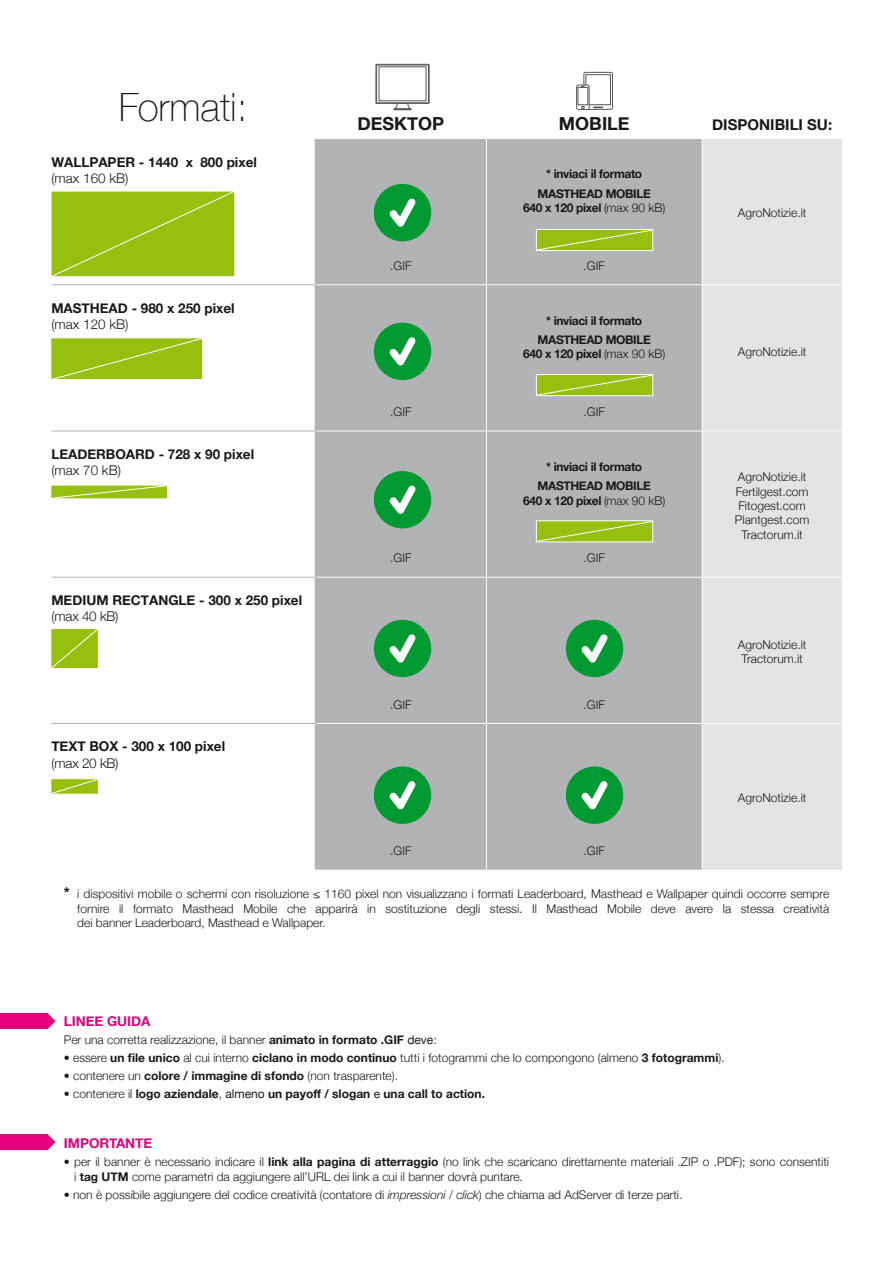
<style>
.page{position:relative;width:893px;height:1263px;background:#fff}
.page>*{position:absolute;margin:0;border:0;box-sizing:border-box;transform-origin:0 0}
.t1{font:100 39px "Helvetica Neue";color:#1a171c}
.t2{font:700 18px "Helvetica Neue";color:#1a171c}
.t3{font:700 15px "Helvetica Neue";color:#1a171c}
.t4{font:700 13.5px "Helvetica Neue";color:#1a171c}
.t5{font:300 13.5px "Helvetica Neue";color:#1a171c}
.t6{font:700 13.5px "Helvetica Neue";color:#e2007a}
.t7{font:300 12px/14.4px "Helvetica Neue";color:#1a171c;text-align:justify}
.t8{font:700 12px "Helvetica Neue";letter-spacing:-.03em;color:#1a171c}
.t9{font:700 12px "Helvetica Neue";color:#1a171c}
.s1{font-weight:300}
.s2{font-weight:700;font-size:15px}
.s3{font-weight:700}
.s4{font-weight:400}
.s5{font-style:italic}
</style>
<div class="page">
<div style="left:315px;top:139px;width:171px;height:731px;background:#b1b3b4"></div>
<div style="left:486px;top:139px;width:216px;height:731px;background:#b1b3b4"></div>
<div style="left:702px;top:139px;width:140px;height:731px;background:#e3e4e4"></div>
<hr style="left:316px;top:431px;width:170px;height:1px;background:#fff">
<hr style="left:486px;top:431px;width:216px;height:1px;background:#fff">
<hr style="left:702px;top:431px;width:140px;height:1px;background:#fff">
<hr style="left:316px;top:577px;width:170px;height:1px;background:#fff">
<hr style="left:486px;top:577px;width:216px;height:1px;background:#fff">
<hr style="left:702px;top:577px;width:140px;height:1px;background:#fff">
<hr style="left:486px;top:723px;width:216px;height:1px;background:#fff">
<hr style="left:486px;top:139px;width:1px;height:145px;background:#fff">
<hr style="left:486px;top:285px;width:1px;height:146px;background:#fff">
<hr style="left:486px;top:431px;width:1px;height:146px;background:#fff">
<hr style="left:486px;top:578px;width:1px;height:145px;background:#fff">
<hr style="left:486px;top:724px;width:1px;height:145px;background:#fff">
<hr style="left:702px;top:139px;width:1px;height:145px;background:#fff">
<hr style="left:702px;top:285px;width:1px;height:146px;background:#fff">
<hr style="left:702px;top:431px;width:1px;height:146px;background:#fff">
<hr style="left:702px;top:578px;width:1px;height:145px;background:#fff">
<hr style="left:702px;top:724px;width:1px;height:145px;background:#fff">
<hr style="left:316px;top:284px;width:170px;height:1px;background:#fff">
<hr style="left:316px;top:723px;width:170px;height:1px;background:#fff">
<hr style="left:486px;top:284px;width:216px;height:1px;background:#fff">
<hr style="left:702px;top:284px;width:140px;height:1px;background:#fff">
<hr style="left:702px;top:723px;width:140px;height:1px;background:#fff">
<hr style="left:315px;top:139px;width:1px;height:145px;background:#b1b3b4">
<hr style="left:51px;top:284px;width:265px;height:1px;background:#b1b3b4">
<hr style="left:315px;top:285px;width:1px;height:146px;background:#b1b3b4">
<hr style="left:51px;top:431px;width:265px;height:1px;background:#b1b3b4">
<hr style="left:315px;top:431px;width:1px;height:146px;background:#b1b3b4">
<hr style="left:51px;top:577px;width:265px;height:1px;background:#b1b3b4">
<hr style="left:315px;top:578px;width:1px;height:145px;background:#b1b3b4">
<hr style="left:51px;top:723px;width:265px;height:1px;background:#b1b3b4">
<hr style="left:315px;top:724px;width:1px;height:145px;background:#b1b3b4">
<svg style="left:393px;top:104px;width:19px;height:6px"></svg>
<div style="left:376px;top:64px;width:53px;height:40px;border:1px solid #58585a"></div>
<div style="left:377px;top:65px;width:51px;height:38px;background:#a2a2a3"></div>
<div style="left:376px;top:65px;width:53px;height:38px;border:1px solid #58585a"></div>
<div style="left:379px;top:67px;width:47px;height:34px;background:#fff;border:1px solid #58585a"></div>
<svg style="left:584px;top:72px;width:28px;height:37px"></svg>
<div style="left:584px;top:72px;width:29px;height:38px;border:1px solid #58585a;border-radius:2px"></div>
<div style="left:586px;top:75px;width:25px;height:30px;background:#fff;border:1px solid #58585a"></div>
<svg style="left:576px;top:85px;width:27px;height:25px"></svg>
<svg style="left:50px;top:485px;width:118px;height:14px;background:#a9ca37"></svg>
<div style="left:50px;top:337px;width:153px;height:43px;background:#f9fbf2"></div>
<svg style="left:50px;top:338px;width:153px;height:42px;background:#9ec31d"></svg>
<svg style="left:50px;top:629px;width:49px;height:40px;background:#a1c525"></svg>
<div style="left:50px;top:778px;width:49px;height:16px;background:#f8fbf0"></div>
<svg style="left:50px;top:779px;width:49px;height:15px"></svg>
<div style="left:536px;top:229px;width:117px;height:22px;background:#f9faf4"></div>
<svg style="left:536px;top:230px;width:117px;height:20px;background:#9dc31c"></svg>
<svg style="left:536px;top:374px;width:117px;height:22px"></svg>
<svg style="left:536px;top:375px;width:117px;height:20px;background:#9dc31c"></svg>
<div style="left:536px;top:520px;width:117px;height:22px;background:#e7eadf"></div>
<svg style="left:536px;top:521px;width:117px;height:21px;background:#a1c525"></svg>
<div style="left:51px;top:191px;width:184px;height:86px;background:#97bf0d"></div>
<div style="left:374px;top:184px;width:57px;height:57px;background:#009932;border-radius:50%"></div>
<svg style="left:389px;top:198px;width:27px;height:29px"></svg>
<div style="left:374px;top:323px;width:57px;height:57px;background:#009932;border-radius:50%"></div>
<svg style="left:389px;top:337px;width:27px;height:28px"></svg>
<div style="left:374px;top:620px;width:57px;height:57px;background:#009932;border-radius:50%"></div>
<svg style="left:389px;top:634px;width:27px;height:28px"></svg>
<div style="left:566px;top:620px;width:57px;height:57px;background:#009932;border-radius:50%"></div>
<svg style="left:581px;top:634px;width:27px;height:28px"></svg>
<div style="left:374px;top:471px;width:57px;height:57px;background:#009932;border-radius:50%"></div>
<svg style="left:389px;top:485px;width:27px;height:29px"></svg>
<div style="left:374px;top:766px;width:57px;height:58px;background:#009932;border-radius:50%"></div>
<svg style="left:389px;top:781px;width:27px;height:28px"></svg>
<div style="left:566px;top:766px;width:57px;height:58px;background:#009932;border-radius:50%"></div>
<svg style="left:581px;top:781px;width:27px;height:28px"></svg>
<div style="left:0;top:1013px;width:48px;height:16px;background:#e2007a"></div>
<svg style="left:48px;top:1013px;width:8px;height:16px"></svg>
<div style="left:0;top:1134px;width:48px;height:16px;background:#e2007a"></div>
<svg style="left:48px;top:1134px;width:8px;height:16px"></svg>
<p class="t1" style="left:119px;top:78px;width:130px">Formati:</p>
<p class="t4" style="left:51px;top:151px;width:207px">WALLPAPER - 1440 x 800 pixel</p>
<p class="t5" style="left:51px;top:167px;width:79px">(max 160 kB)</p>
<p class="t4" style="left:51px;top:297px;width:185px">MASTHEAD - 980 x 250 pixel</p>
<p class="t5" style="left:51px;top:313px;width:79px">(max 120 kB)</p>
<p class="t4" style="left:51px;top:444px;width:204px">LEADERBOARD - 728 x 90 pixel</p>
<p class="t5" style="left:51px;top:459px;width:71px">(max 70 kB)</p>
<p class="t4" style="left:51px;top:590px;width:252px">MEDIUM RECTANGLE - 300 x 250 pixel</p>
<p class="t5" style="left:51px;top:606px;width:69px">(max 40 kB)</p>
<p class="t4" style="left:51px;top:736px;width:175px">TEXT BOX - 300 x 100 pixel</p>
<p class="t5" style="left:51px;top:752px;width:69px">(max 20 kB)</p>
<p class="t2" style="left:357px;top:109px;width:88px">DESKTOP</p>
<p class="t2" style="left:559px;top:109px;width:72px">MOBILE</p>
<p class="t3" style="left:712px;top:113px;width:121px">DISPONIBILI SU:</p>
<p class="t8" style="left:546px;top:165px;width:97px">* inviaci il formato</p>
<p class="t8" style="left:538px;top:184px;width:115px">MASTHEAD MOBILE</p>
<p class="t8" style="left:523px;top:199px;width:144px">640 x 120 pixel <span class="s1">(max 90 kB)</span></p>
<p class="t7" style="left:390px;top:257px;width:23px">.GIF</p>
<p class="t7" style="left:584px;top:257px;width:23px">.GIF</p>
<p class="t8" style="left:546px;top:311px;width:97px">* inviaci il formato</p>
<p class="t8" style="left:538px;top:330px;width:115px">MASTHEAD MOBILE</p>
<p class="t8" style="left:523px;top:345px;width:144px">640 x 120 pixel <span class="s1">(max 90 kB)</span></p>
<p class="t7" style="left:390px;top:404px;width:23px">.GIF</p>
<p class="t7" style="left:584px;top:404px;width:23px">.GIF</p>
<p class="t8" style="left:546px;top:457px;width:97px">* inviaci il formato</p>
<p class="t8" style="left:538px;top:477px;width:115px">MASTHEAD MOBILE</p>
<p class="t8" style="left:523px;top:491px;width:144px">640 x 120 pixel <span class="s1">(max 90 kB)</span></p>
<p class="t7" style="left:390px;top:550px;width:23px">.GIF</p>
<p class="t7" style="left:584px;top:550px;width:23px">.GIF</p>
<p class="t7" style="left:390px;top:696px;width:23px">.GIF</p>
<p class="t7" style="left:584px;top:696px;width:23px">.GIF</p>
<p class="t7" style="left:390px;top:842px;width:23px">.GIF</p>
<p class="t7" style="left:584px;top:842px;width:23px">.GIF</p>
<p class="t7" style="left:738px;top:205px;width:70px">AgroNotizie.it</p>
<p class="t7" style="left:738px;top:344px;width:70px">AgroNotizie.it</p>
<p class="t7" style="left:738px;top:469px;width:70px">AgroNotizie.it</p>
<p class="t7" style="left:736px;top:483px;width:74px">Fertilgest.com</p>
<p class="t7" style="left:738px;top:497px;width:69px">Fitogest.com</p>
<p class="t7" style="left:735px;top:512px;width:76px">Plantgest.com</p>
<p class="t7" style="left:741px;top:526px;width:63px">Tractorum.it</p>
<p class="t7" style="left:738px;top:636px;width:70px">AgroNotizie.it</p>
<p class="t7" style="left:741px;top:651px;width:63px">Tractorum.it</p>
<p class="t7" style="left:738px;top:790px;width:70px">AgroNotizie.it</p>
<p class="t7" style="left:77px;top:886px;width:753px;text-indent:-14px"><span class="s2">*</span> i dispositivi mobile o schermi con risoluzione ≤ 1160 pixel non visualizzano i formati Leaderboard, Masthead e Wallpaper quindi occorre sempre fornire il formato Masthead Mobile che apparirà in sostituzione degli stessi. Il Masthead Mobile deve avere la stessa creatività dei banner Leaderboard, Masthead e Wallpaper.</p>
<p class="t6" style="left:64px;top:1010px;width:88px">LINEE GUIDA</p>
<p class="t7" style="left:64px;top:1031px;width:374px">Per una corretta realizzazione, il banner <span class="s3">animato in formato .GIF</span> <span class="s4">deve</span>:</p>
<p class="t7" style="left:64px;top:1049px;width:662px">• essere <span class="s3">un file unico</span> al cui interno <span class="s3">ciclano in modo continuo</span> tutti i fotogrammi che lo compongono (almeno <span class="s3">3 fotogrammi</span>).</p>
<p class="t7" style="left:64px;top:1067px;width:336px">• contenere un <span class="s3">colore / immagine di sfondo</span> (non trasparente).</p>
<p class="t9" style="left:64px;top:1084px;width:423px"><span class="s1">• contenere il</span> logo aziendale<span class="s1">,</span> <span class="s4">almeno</span> un payoff / slogan <span class="s4">e</span> una call to action.</p>
<p class="t6" style="left:64px;top:1132px;width:90px">IMPORTANTE</p>
<p class="t7" style="left:74px;top:1153px;width:756px;line-height:15px;text-indent:-10px">• per il banner è necessario indicare il <span class="s3">link alla pagina di atterraggio</span> (no link che scaricano direttamente materiali .ZIP o .PDF); sono consentiti i <span class="s3">tag UTM</span> come parametri da aggiungere all’URL dei link a cui il banner dovrà puntare.</p>
<p class="t7" style="left:64px;top:1186px;width:620px">• non è possibile aggiungere del codice creatività (contatore di <span class="s5">impressioni</span> / <span class="s5">click</span>) che chiama ad AdServer di terze parti.</p>
</div>
